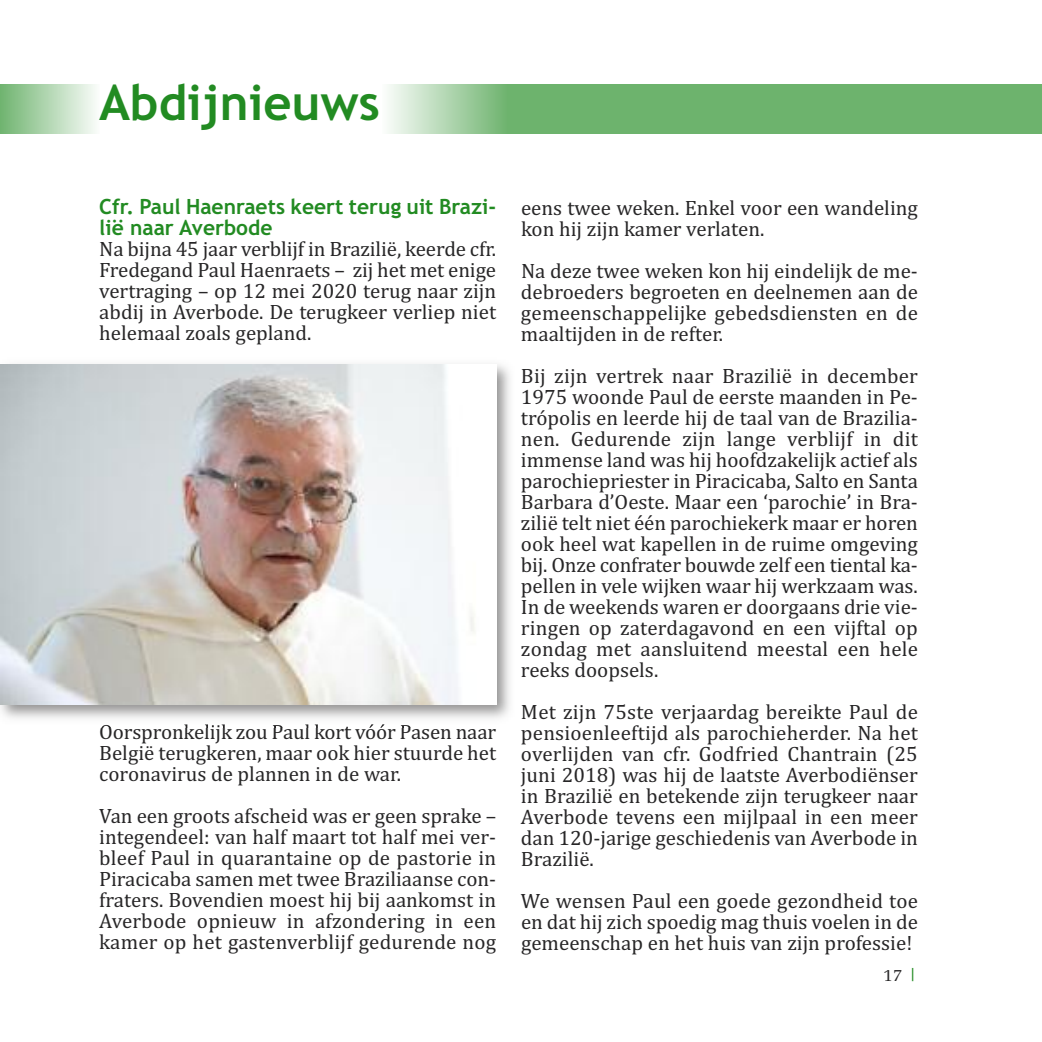
<style>
.page{position:relative;width:1042px;height:1042px;background:#fff}
.page>*{position:absolute;margin:0;border:0;box-sizing:border-box;transform-origin:0 0}
.t1{font:700 49px "Trebuchet MS";color:#228b22}
.t2{font:21px/21px "Cambria";letter-spacing:-.005em;color:#272627;text-align:justify}
.t3{font:700 21px/21px "Trebuchet MS";color:#228b22}
.t4{font:17.5px "Melior LT";color:#272627}
.s1{color:#228b22}
</style>
<div class="page">
<div style="left:0;top:84px;width:99px;height:50px;background:linear-gradient(to right,#6fb46f,#fafcfa)"></div>
<div style="left:496px;top:84px;width:545px;height:50px;background:#6db36d"></div>
<div style="left:382px;top:84px;width:124px;height:50px;background:linear-gradient(to right,#fcfefc,#71b571)"></div>
<img style="left:0;top:364px;width:510px;height:363px">
<img style="left:100px;top:725px;width:52px;height:2px">
<img style="left:0;top:365px;width:496px;height:339px">
<h1 class="t1" style="left:99px;top:72px;width:282px">Abdijnieuws</h1>
<p class="t3" style="left:99px;top:196px;width:398px">Cfr. Paul Haenraets keert terug uit Brazi&shy;lië naar Averbode</p>
<p class="t2" style="left:99px;top:238px;width:399px">Na bijna 45 jaar verblijf in Brazilië, keerde cfr.<br>Fredegand Paul Haenraets – zij het met enige vertraging – op 12 mei 2020 terug naar zijn abdij in Averbode. De terugkeer verliep niet helemaal zoals gepland.</p>
<p class="t2" style="left:99px;top:721px;width:399px">Oorspronkelijk zou Paul kort vóór Pasen naar België terugkeren, maar ook hier stuurde het coronavirus de plannen in de war.</p>
<p class="t2" style="left:99px;top:805px;width:398px">Van een groots afscheid was er geen sprake – integendeel: van half maart tot half mei ver&shy;bleef Paul in quarantaine op de pastorie in Piracicaba samen met twee Braziliaanse con&shy;fraters. Bovendien moest hij bij aankomst in Averbode opnieuw in afzondering in een kamer op het gastenverblijf gedurende nog</p>
<p class="t2" style="left:521px;top:197px;width:398px">eens twee weken. Enkel voor een wandeling kon hij zijn kamer verlaten.</p>
<p class="t2" style="left:521px;top:260px;width:398px">Na deze twee weken kon hij eindelijk de me&shy;debroeders begroeten en deelnemen aan de gemeenschappelijke gebedsdiensten en de maaltijden in de refter.</p>
<p class="t2" style="left:521px;top:365px;width:398px">Bij zijn vertrek naar Brazilië in december 1975 woonde Paul de eerste maanden in Pe&shy;trópolis en leerde hij de taal van de Brazilia&shy;nen. Gedurende zijn lange verblijf in dit immense land was hij hoofdzakelijk actief als parochiepriester in Piracicaba, Salto en Santa Barbara d’Oeste. Maar een ‘parochie’ in Bra&shy;zilië telt niet één parochiekerk maar er horen ook heel wat kapellen in de ruime omgeving bij. Onze confrater bouwde zelf een tiental ka&shy;pellen in vele wijken waar hij werkzaam was.<br>In de weekends waren er doorgaans drie vie&shy;ringen op zaterdagavond en een vijftal op zondag met aansluitend meestal een hele reeks doopsels.</p>
<p class="t2" style="left:521px;top:701px;width:398px">Met zijn 75ste verjaardag bereikte Paul de pensioenleeftijd als parochieherder. Na het overlijden van cfr. Godfried Chantrain (25 juni 2018) was hij de laatste Averbodiënser in Brazilië en betekende zijn terugkeer naar Averbode tevens een mijlpaal in een meer dan 120-jarige geschiedenis van Averbode in Brazilië.</p>
<p class="t2" style="left:521px;top:890px;width:398px">We wensen Paul een goede gezondheid toe en dat hij zich spoedig mag thuis voelen in de gemeenschap en het huis van zijn professie!</p>
<p class="t4" style="left:883px;top:964px;width:36px">17 <span class="s1">|</span></p>
</div>
